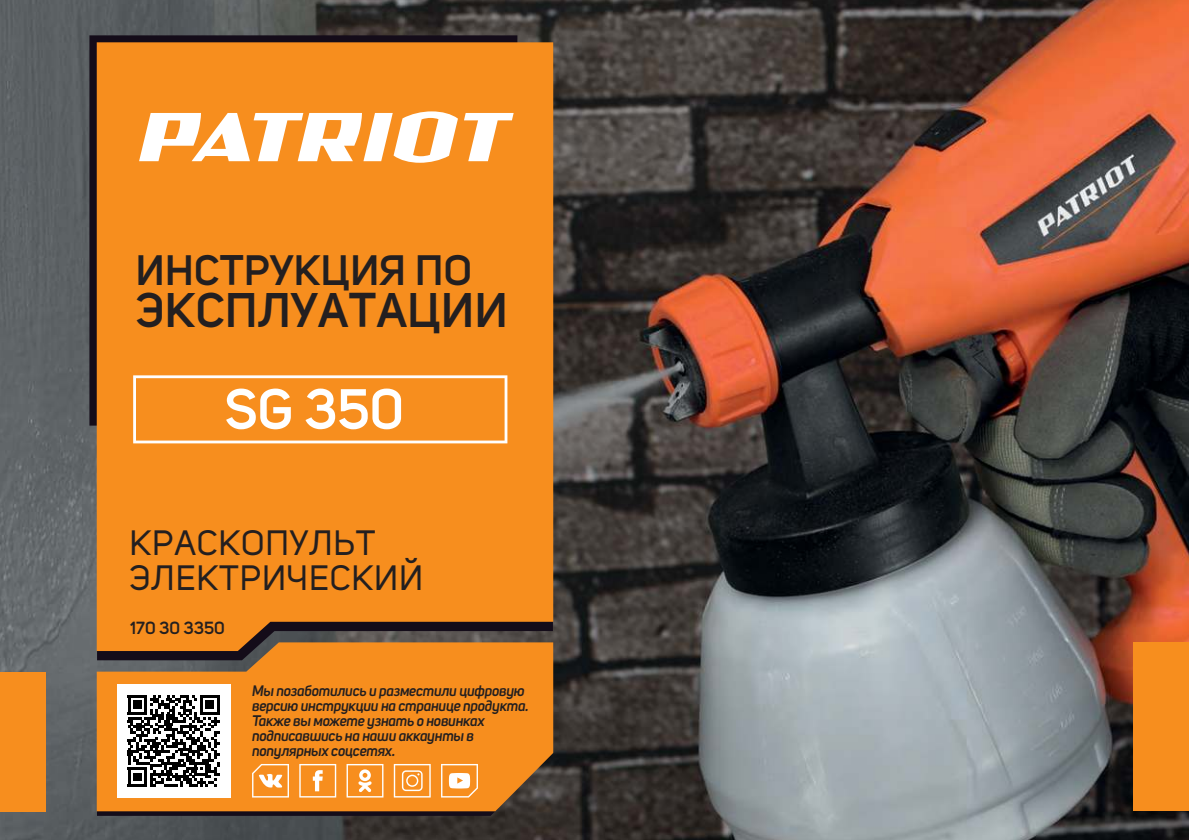
<style>
.page{position:relative;width:1189px;height:840px;background:#fff}
.page>*{position:absolute;margin:0;border:0;box-sizing:border-box;transform-origin:0 0}
.t1{font:600 56px "Uni Sans";color:#fff}
.t2{font:600 48px "Uni Sans";letter-spacing:.01em;color:#231f20}
.t3{font:600 42px "Uni Sans";letter-spacing:.01em;color:#231f20}
.t4{font:34.8px/34.8px "Uni Sans";letter-spacing:.025em;color:#231f20}
.t5{font:600 17.4px "Uni Sans";color:#231f20}
.t6{font:italic 600 15px/15px "Uni Sans";letter-spacing:-.025em;color:#231f20}
</style>
<div class="page">
<img style="left:0;top:0;width:1189px;height:840px">
<svg style="left:89px;top:35px;width:428px;height:391px;background:#1a121c"></svg>
<div style="left:97px;top:42px;width:456px;height:600px;background:#f78e1e"></div>
<svg style="left:97px;top:811px;width:401px;height:5px;background:#23151a"></svg>
<svg style="left:97px;top:642px;width:456px;height:169px;background:#e68722"></svg>
<svg style="left:133px;top:375px;width:374px;height:68px;background:#f79832"></svg>
<svg style="left:464px;top:113px;width:50px;height:48px"></svg>
<svg style="left:139px;top:111px;width:319px;height:52px"></svg>
<div style="left:117px;top:684px;width:113px;height:113px;background:#fff"></div>
<div style="left:1133px;top:642px;width:56px;height:169px;background:#f78e1e"></div>
<div style="left:0;top:672px;width:46px;height:139px;background:#f78e1e"></div>
<svg style="left:299px;top:764px;width:37px;height:33px"></svg>
<svg style="left:252px;top:764px;width:37px;height:33px"></svg>
<svg style="left:346px;top:764px;width:37px;height:33px"></svg>
<svg style="left:394px;top:764px;width:37px;height:33px"></svg>
<svg style="left:441px;top:764px;width:37px;height:33px"></svg>
<svg style="left:128px;top:695px;width:91px;height:92px"></svg>
<h3 class="t3" style="left:136px;top:245px;width:338px">ИНСТРУКЦИЯ ПО</h3>
<h2 class="t2" style="left:136px;top:282px;width:373px">ЭКСПЛУАТАЦИИ</h2>
<h1 class="t1" style="left:225px;top:377px;width:181px">SG 350</h1>
<h3 class="t4" style="left:129px;top:526px;width:295px">КРАСКОПУЛЬТ<br>ЭЛЕКТРИЧЕСКИЙ</h3>
<p class="t5" style="left:130px;top:618px;width:96px">170 30 3350</p>
<p class="t6" style="left:252px;top:683px;width:278px">Мы позаботились и разместили цифровую версию инструкции на странице продукта.<br>Также вы можете узнать о новинках подписавшись на наши аккаунты в популярных соцсетях.</p>
</div>
